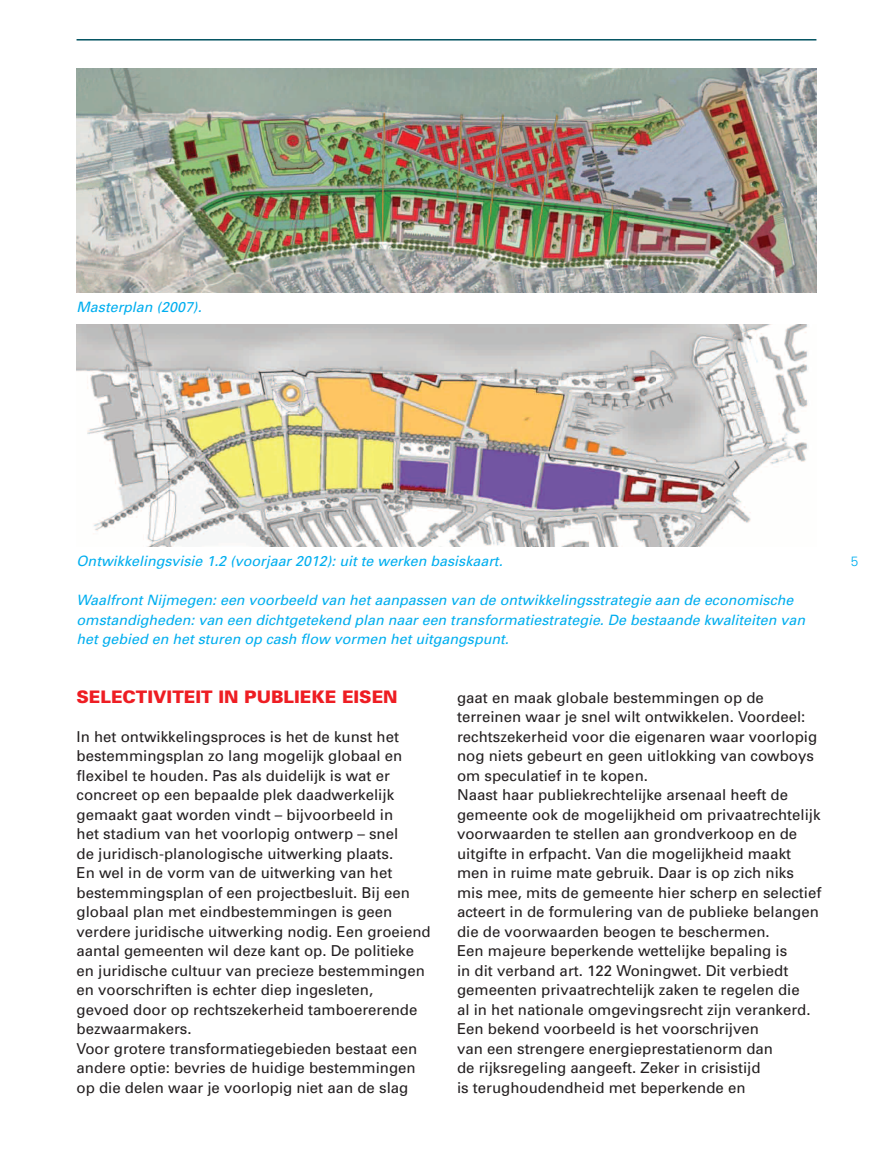
<style>
.page{position:relative;width:893px;height:1149px;background:#fff}
.page>*{position:absolute;margin:0;border:0;box-sizing:border-box;transform-origin:0 0}
._0_BROOD{font:900 17.25px "Univers";color:#ee1d23}
._0_BROOD-2{font:15px/19.5px "Univers";color:#231f20}
._9_NOOT{font:italic 14.25px/19.5px "Univers";color:#00aeef}
._7_paginacijfer{font:300 13.5px "Univers";color:#00aeef}
</style>
<div class="page">
<hr style="left:77px;top:39px;width:739px;height:1px;background:#005260">
<img style="left:77px;top:68px;width:739px;height:224px">
<img style="left:77px;top:324px;width:731px;height:222px">
<p class="_9_NOOT" style="left:77px;top:297px;width:127px">Masterplan (2007).</p>
<p class="_9_NOOT" style="left:77px;top:551px;width:428px">Ontwikkelingsvisie 1.2 (voorjaar 2012): uit te werken basiskaart.</p>
<p class="_9_NOOT" style="left:77px;top:590px;width:730px">Waalfront Nijmegen: een voorbeeld van het aanpassen van de ontwikkelingsstrategie aan de economische omstandigheden: van een dichtgetekend plan naar een transformatiestrategie. De bestaande kwaliteiten van het gebied en het sturen op cash flow vormen het uitgangspunt.</p>
<p class="_0_BROOD" style="left:77px;top:685px;width:323px">SELECTIVITEIT IN PUBLIEKE EISEN</p>
<p class="_0_BROOD-2" style="left:77px;top:726px;width:356px">In het ontwikkelingsproces is het de kunst het bestemmingsplan zo lang mogelijk globaal en flexibel te houden. Pas als duidelijk is wat er concreet op een bepaalde plek daadwerkelijk gemaakt gaat worden vindt – bijvoorbeeld in<br>het stadium van het voorlopig ontwerp – snel<br>de juridisch-planologische uitwerking plaats.<br>En wel in de vorm van de uitwerking van het bestemmingsplan of een projectbesluit. Bij een globaal plan met eindbestemmingen is geen verdere juridische uitwerking nodig. Een groeiend aantal gemeenten wil deze kant op. De politieke en juridische cultuur van precieze bestemmingen en voorschriften is echter diep ingesleten,<br>gevoed door op rechtszekerheid tamboererende bezwaarmakers.</p>
<p class="_0_BROOD-2" style="left:77px;top:1038px;width:342px;text-align:justify">Voor grotere transformatiegebieden bestaat een andere optie: bevries de huidige bestemmingen op die delen waar je voorlopig niet aan de slag</p>
<p class="_0_BROOD-2" style="left:457px;top:687px;width:362px">gaat en maak globale bestemmingen op de terreinen waar je snel wilt ontwikkelen. Voordeel: rechtszekerheid voor die eigenaren waar voorlopig nog niets gebeurt en geen uitlokking van cowboys om speculatief in te kopen.</p>
<p class="_0_BROOD-2" style="left:457px;top:785px;width:366px">Naast haar publiekrechtelijke arsenaal heeft de gemeente ook de mogelijkheid om privaatrechtelijk voorwaarden te stellen aan grondverkoop en de uitgifte in erfpacht. Van die mogelijkheid maakt men in ruime mate gebruik. Daar is op zich niks mis mee, mits de gemeente hier scherp en selectief acteert in de formulering van de publieke belangen die de voorwaarden beogen te beschermen.<br>Een majeure beperkende wettelijke bepaling is<br>in dit verband art. 122 Woningwet. Dit verbiedt gemeenten privaatrechtelijk zaken te regelen die<br>al in het nationale omgevingsrecht zijn verankerd.<br>Een bekend voorbeeld is het voorschrijven<br>van een strengere energieprestatienorm dan<br>de rijksregeling aangeeft. Zeker in crisistijd<br>is terughoudendheid met beperkende en</p>
<p class="_7_paginacijfer" style="left:851px;top:553px;width:9px">5</p>
</div>
